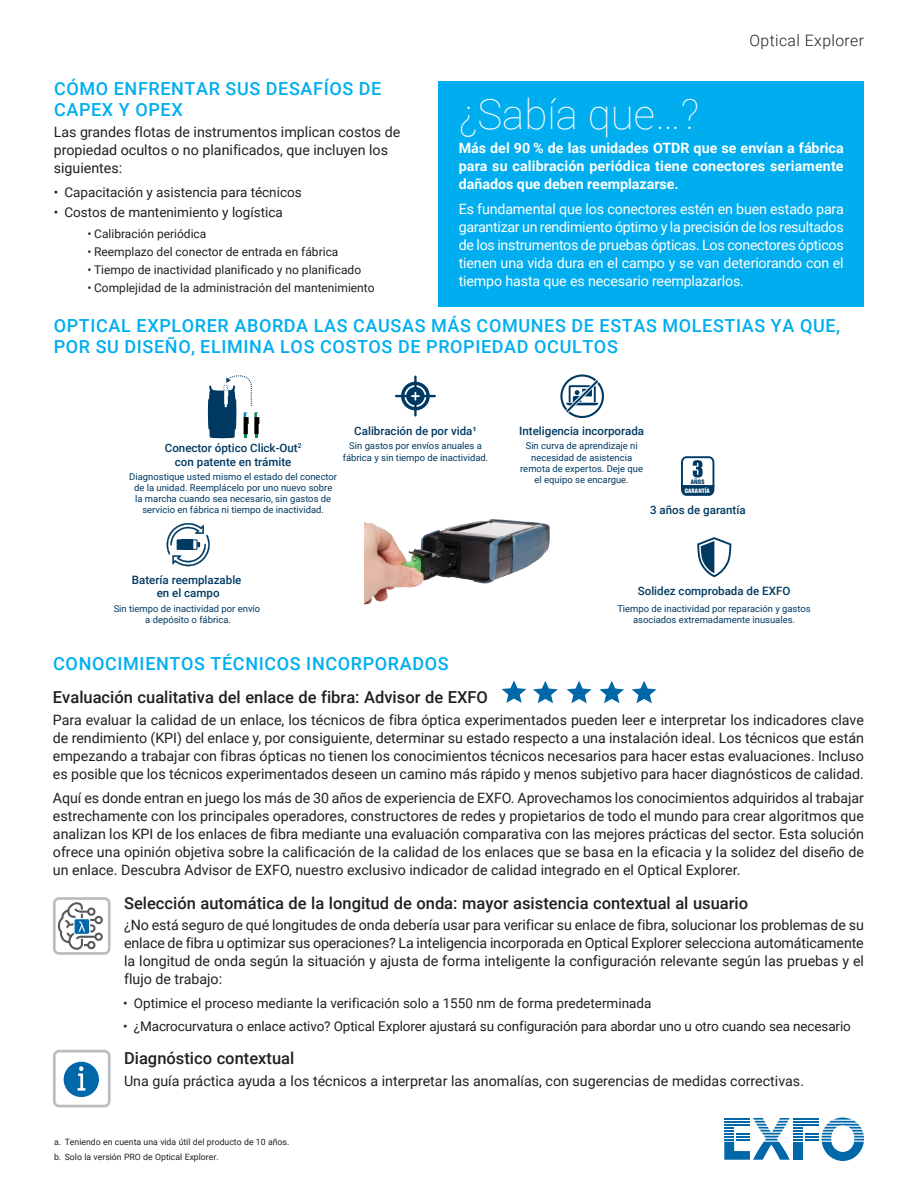
<style>
.page{position:relative;width:918px;height:1188px;background:#fff}
.page>*{position:absolute;margin:0;border:0;box-sizing:border-box;transform-origin:0 0}
.t1{font:100 42px "Roboto";color:#fff}
.t2{font:500 18px/21px "Roboto";letter-spacing:.035em;color:#00aeef}
.t3{font:500 16.5px "Roboto";color:#231f20}
.t4{font:300 15.75px "Roboto";letter-spacing:.025em;color:#231f20}
.t5{font:14.25px/18px "Roboto";color:#231f20;text-align:justify}
.t6{font:14.25px/18px "Roboto";letter-spacing:-.01em;color:#fff;text-align:justify}
.t7{font:700 14.25px/18px "Roboto";color:#fff;text-align:justify}
.t8{font:13.5px "Roboto";color:#231f20}
.t9{font:12px "Roboto";color:#231f20}
.t10{font:500 11.55px/13.8px "Roboto";color:#003a63;text-align:center}
.t11{font:9.45px/11.4px "Roboto";color:#003a63;text-align:center}
.t12{font:8.7px/14.4px "Roboto";color:#231f20}
.t13{font:800 condensed 6.3px "Akzidenz Grotesk BE";letter-spacing:.015em;color:#fff}
.t14{font:800 condensed 6.3px "Akzidenz Grotesk BE";color:#003a63}
</style>
<div class="page">
<svg style="left:724px;top:1118px;width:140px;height:43px"></svg>
<hr style="left:724px;top:1124px;width:26px;height:2px;background:#0068a9">
<div style="left:438px;top:81px;width:426px;height:225px;background:#00aeef"></div>
<svg style="left:533px;top:681px;width:25px;height:22px"></svg>
<svg style="left:502px;top:680px;width:24px;height:23px"></svg>
<svg style="left:632px;top:681px;width:25px;height:22px"></svg>
<svg style="left:599px;top:681px;width:25px;height:22px"></svg>
<svg style="left:567px;top:681px;width:25px;height:22px"></svg>
<svg style="left:208px;top:375px;width:51px;height:63px"></svg>
<svg style="left:166px;top:523px;width:44px;height:43px"></svg>
<div style="left:182px;top:539px;width:5px;height:11px;background:#003a63"></div>
<div style="left:187px;top:539px;width:5px;height:11px;background:#003a63"></div>
<svg style="left:560px;top:374px;width:44px;height:44px"></svg>
<svg style="left:395px;top:376px;width:41px;height:41px"></svg>
<svg style="left:697px;top:537px;width:34px;height:40px"></svg>
<svg style="left:681px;top:456px;width:33px;height:40px"></svg>
<img style="left:365px;top:519px;width:185px;height:86px">
<svg style="left:53px;top:897px;width:58px;height:58px"></svg>
<svg style="left:53px;top:1050px;width:58px;height:57px"></svg>
<p class="t2" style="left:54px;top:77px;width:329px">CÓMO ENFRENTAR SUS DESAFÍOS DE<br>CAPEX Y OPEX</p>
<p class="t5" style="left:54px;top:123px;width:348px;text-align:left">Las grandes flotas de instrumentos implican costos de propiedad ocultos o no planificados, que incluyen los siguientes:</p>
<p class="t8" style="left:54px;top:182px;width:250px">• Capacitación y asistencia para técnicos</p>
<p class="t8" style="left:54px;top:202px;width:231px">• Costos de mantenimiento y logística</p>
<p class="t9" style="left:87px;top:225px;width:121px">• Calibración periódica</p>
<p class="t9" style="left:87px;top:243px;width:253px">• Reemplazo del conector de entrada en fábrica</p>
<p class="t9" style="left:87px;top:261px;width:275px">• Tiempo de inactividad planificado y no planificado</p>
<p class="t9" style="left:87px;top:279px;width:289px">• Complejidad de la administración del mantenimiento</p>
<p class="t4" style="left:750px;top:30px;width:116px">Optical Explorer</p>
<h1 class="t1" style="left:459px;top:84px;width:242px">¿Sabía que…?</h1>
<p class="t7" style="left:459px;top:139px;width:386px">Más del 90 % de las unidades OTDR que se envían a fábrica para su calibración periódica tiene conectores seriamente dañados que deben reemplazarse.</p>
<p class="t6" style="left:459px;top:200px;width:387px">Es fundamental que los conectores estén en buen estado para garantizar un rendimiento óptimo y la precisión de los resultados de los instrumentos de pruebas ópticas. Los conectores ópticos tienen una vida dura en el campo y se van deteriorando con el tiempo hasta que es necesario reemplazarlos.</p>
<p class="t2" style="left:54px;top:315px;width:788px">OPTICAL EXPLORER ABORDA LAS CAUSAS MÁS COMUNES DE ESTAS MOLESTIAS YA QUE,<br>POR SU DISEÑO, ELIMINA LOS COSTOS DE PROPIEDAD OCULTOS</p>
<p class="t10" style="left:354px;top:423px;width:124px">Calibración de por vida¹</p>
<p class="t11" style="left:343px;top:440px;width:147px">Sin gastos por envíos anuales a fábrica y sin tiempo de inactividad.</p>
<p class="t10" style="left:165px;top:440px;width:138px">Conector óptico Click-Out<sup>2 </sup>con patente en trámite</p>
<p class="t11" style="left:129px;top:470px;width:209px">Diagnostique usted mismo el estado del conector de la unidad. Reemplácelo por uno nuevo sobre la marcha cuando sea necesario, sin gastos de servicio en fábrica ni tiempo de inactividad.</p>
<p class="t10" style="left:132px;top:573px;width:111px;line-height:13px">Batería reemplazable en el campo</p>
<p class="t11" style="left:114px;top:602px;width:148px">Sin tiempo de inactividad por envío a depósito o fábrica.</p>
<p class="t10" style="left:519px;top:423px;width:126px">Inteligencia incorporada</p>
<p class="t11" style="left:520px;top:440px;width:124px">Sin curva de aprendizaje ni necesidad de asistencia remota de expertos. Deje que el equipo se encargue.</p>
<p class="t14" style="left:691px;top:478px;width:15px">AÑOS</p>
<p class="t13" style="left:685px;top:487px;width:27px">GARANTÍA</p>
<p class="t10" style="left:650px;top:502px;width:97px">3 años de garantía</p>
<p class="t10" style="left:638px;top:584px;width:154px">Solidez comprobada de EXFO</p>
<p class="t11" style="left:617px;top:602px;width:195px">Tiempo de inactividad por reparación y gastos asociados extremadamente inusuales.</p>
<p class="t2" style="left:53px;top:653px;width:397px">CONOCIMIENTOS TÉCNICOS INCORPORADOS</p>
<p class="t3" style="left:53px;top:686px;width:437px">Evaluación cualitativa del enlace de fibra: Advisor de EXFO</p>
<p class="t5" style="left:53px;top:710px;width:813px">Para evaluar la calidad de un enlace, los técnicos de fibra óptica experimentados pueden leer e interpretar los indicadores clave de rendimiento (KPI) del enlace y, por consiguiente, determinar su estado respecto a una instalación ideal. Los técnicos que están empezando a trabajar con fibras ópticas no tienen los conocimientos técnicos necesarios para hacer estas evaluaciones. Incluso es posible que los técnicos experimentados deseen un camino más rápido y menos subjetivo para hacer diagnósticos de calidad.</p>
<p class="t5" style="left:53px;top:789px;width:813px">Aquí es donde entran en juego los más de 30 años de experiencia de EXFO. Aprovechamos los conocimientos adquiridos al trabajar estrechamente con los principales operadores, constructores de redes y propietarios de todo el mundo para crear algoritmos que analizan los KPI de los enlaces de fibra mediante una evaluación comparativa con las mejores prácticas del sector. Esta solución ofrece una opinión objetiva sobre la calificación de la calidad de los enlaces que se basa en la eficacia y la solidez del diseño de un enlace. Descubra Advisor de EXFO, nuestro exclusivo indicador de calidad integrado en el Optical Explorer.</p>
<p class="t3" style="left:124px;top:891px;width:626px">Selección automática de la longitud de onda: mayor asistencia contextual al usuario</p>
<p class="t5" style="left:124px;top:916px;width:741px">¿No está seguro de qué longitudes de onda debería usar para verificar su enlace de fibra, solucionar los problemas de su enlace de fibra u optimizar sus operaciones? La inteligencia incorporada en Optical Explorer selecciona automáticamente la longitud de onda según la situación y ajusta de forma inteligente la configuración relevante según las pruebas y el flujo de trabajo:</p>
<p class="t8" style="left:123px;top:993px;width:530px">• Optimice el proceso mediante la verificación solo a 1550 nm de forma predeterminada</p>
<p class="t8" style="left:123px;top:1017px;width:729px">• ¿Macrocurvatura o enlace activo? Optical Explorer ajustará su configuración para abordar uno u otro cuando sea necesario</p>
<p class="t3" style="left:124px;top:1047px;width:172px">Diagnóstico contextual</p>
<p class="t5" style="left:124px;top:1071px;width:682px">Una guía práctica ayuda a los técnicos a interpretar las anomalías, con sugerencias de medidas correctivas.</p>
<p class="t12" style="left:54px;top:1135px;width:237px">a. Teniendo en cuenta una vida útil del producto de 10 años. b. Solo la versión PRO de Optical Explorer.</p>
</div>
